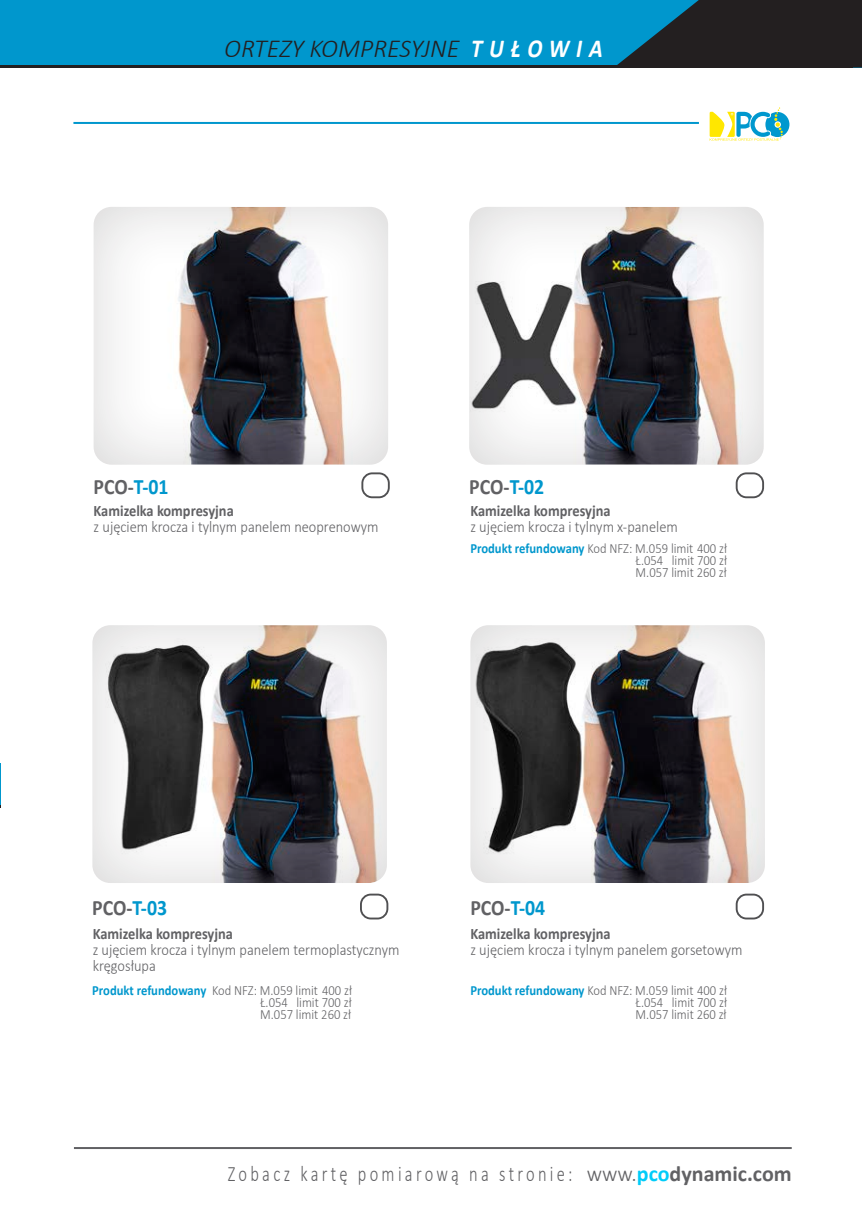
<style>
.page{position:relative;width:862px;height:1214px;background:#fff}
.page>*{position:absolute;margin:0;border:0;box-sizing:border-box;transform-origin:0 0}
.t1{font:italic 300 26px "Calibri";color:#231f20}
.t2{font:300 22px "Calibri";letter-spacing:.2em;color:#616164;scale:.75 1}
.t3{font:700 22px "Calibri";color:#616164;scale:.9 1}
.t4{font:300 16px/16px "Calibri";color:#616164;scale:.9 1}
.t5{font:300 14px "Calibri";color:#616164;scale:.9 1}
.s1{font-weight:700;color:#fff}
.s2{color:#0097cd}
.s3{font-weight:700}
.s4{font-weight:700;color:#0097cd}
.s5{font-weight:700;color:#00ccf9}
</style>
<div class="page">
<div style="left:93px;top:205px;width:298px;height:262px;background:#231f20;opacity:.19"></div>
<div style="left:469px;top:205px;width:298px;height:262px;background:#231f20;opacity:.19"></div>
<div style="left:92px;top:623px;width:298px;height:262px;background:#231f20;opacity:.19"></div>
<div style="left:470px;top:623px;width:298px;height:262px;background:#231f20;opacity:.19"></div>
<hr style="left:74px;top:1146px;width:718px;height:2px;background:#616164">
<div style="left:361px;top:472px;width:29px;height:26px;border:2px solid #505052;border-radius:10px"></div>
<div style="left:735px;top:472px;width:29px;height:26px;border:2px solid #505052;border-radius:10px"></div>
<div style="left:360px;top:893px;width:28px;height:26px;border:2px solid #505052;border-radius:10px"></div>
<div style="left:735px;top:893px;width:29px;height:26px;border:2px solid #505052;border-radius:10px"></div>
<div style="left:0;top:0;width:862px;height:68px;background:#0097cd"></div>
<hr style="left:0;top:65px;width:852px;height:3px;background:#231f20">
<svg style="left:617px;top:0;width:245px;height:68px"></svg>
<hr style="left:0;top:763px;width:1px;height:44px;background:#0097cd">
<svg style="left:709px;top:107px;width:80px;height:34px"></svg>
<hr style="left:73px;top:122px;width:626px;height:2px;background:#0097cd">
<p class="t1" style="left:224px;top:32px;width:380px">ORTEZY KOMPRESYJNE <span class="s1">T U Ł O W I A</span></p>
<p class="t3" style="left:94px;top:470px;width:85px">PCO-<span class="s2">T-01</span></p>
<p class="t3" style="left:469px;top:470px;width:85px">PCO-<span class="s2">T-02</span></p>
<p class="t4" style="left:94px;top:502px;width:318px"><span class="s3">Kamizelka kompresyjna<br></span>z ujęciem krocza i tylnym panelem neoprenowym</p>
<p class="t4" style="left:470px;top:502px;width:232px"><span class="s3">Kamizelka kompresyjna<br></span>z ujęciem krocza i tylnym x-panelem</p>
<p class="t5" style="left:470px;top:539px;width:287px"><span class="s4">Produkt refundowany</span> Kod NFZ: M.059 limit 400 zł</p>
<p class="t5" style="left:635px;top:551px;width:103px">Ł.054 limit 700 zł</p>
<p class="t5" style="left:635px;top:563px;width:103px">M.057 limit 260 zł</p>
<p class="t3" style="left:92px;top:891px;width:85px">PCO-<span class="s2">T-03</span></p>
<p class="t3" style="left:470px;top:891px;width:85px">PCO-<span class="s2">T-04</span></p>
<p class="t4" style="left:93px;top:925px;width:342px"><span class="s3">Kamizelka kompresyjna<br></span>z ujęciem krocza i tylnym panelem termoplastycznym kręgosłupa</p>
<p class="t4" style="left:470px;top:925px;width:304px"><span class="s3">Kamizelka kompresyjna<br></span>z ujęciem krocza i tylnym panelem gorsetowym</p>
<p class="t5" style="left:92px;top:981px;width:290px"><span class="s4">Produkt refundowany</span> Kod NFZ: M.059 limit 400 zł</p>
<p class="t5" style="left:260px;top:993px;width:103px">Ł.054 limit 700 zł</p>
<p class="t5" style="left:260px;top:1005px;width:103px">M.057 limit 260 zł</p>
<p class="t5" style="left:470px;top:981px;width:287px"><span class="s4">Produkt refundowany</span> Kod NFZ: M.059 limit 400 zł</p>
<p class="t5" style="left:635px;top:993px;width:103px">Ł.054 limit 700 zł</p>
<p class="t5" style="left:635px;top:1005px;width:103px">M.057 limit 260 zł</p>
<p class="t2" style="left:228px;top:1160px;width:753px">Zobacz kartę pomiarową na stronie: www.<span class="s5">pco</span><span class="s3">dynamic.com</span></p>
</div>
